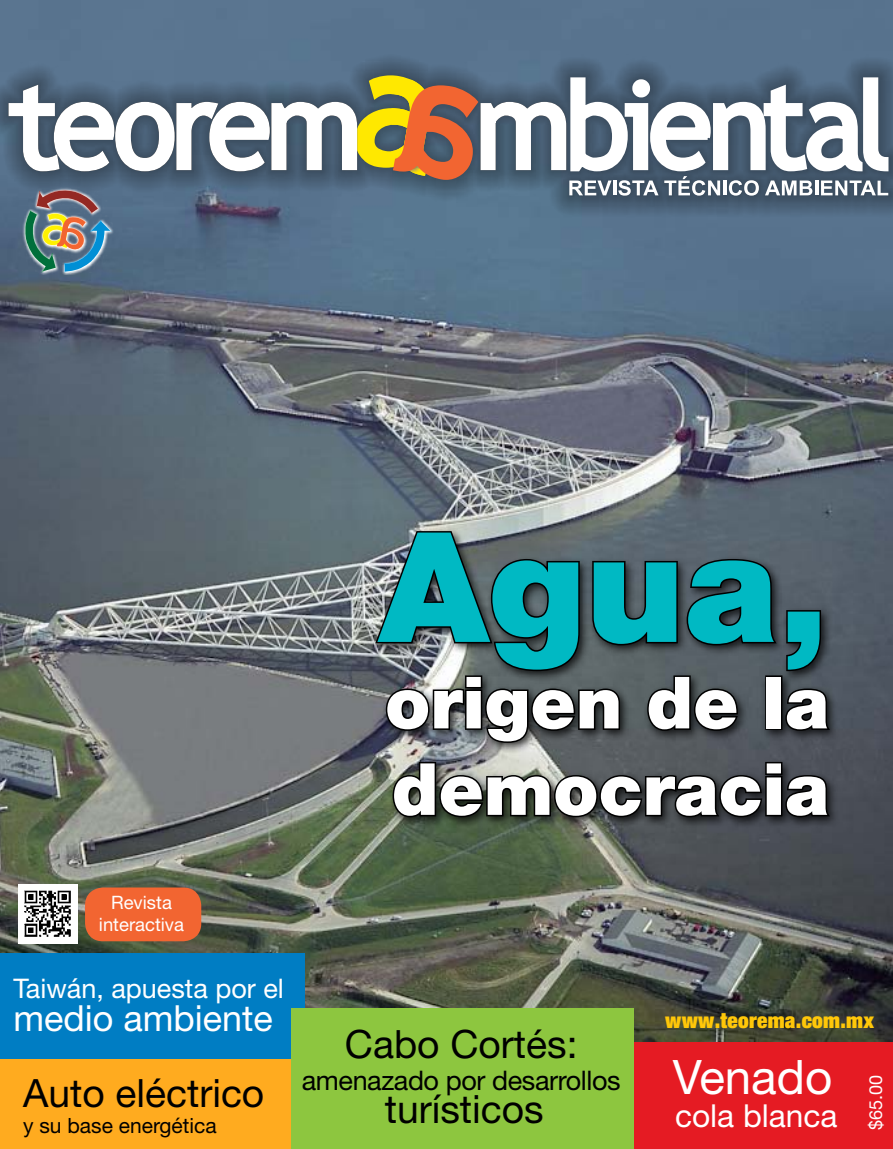
<style>
.page{position:relative;width:893px;height:1149px;background:#fff}
.page>*{position:absolute;margin:0;border:0;box-sizing:border-box;transform-origin:0 0}
.t1{font:900 153px "Helvetica Neue";color:#00b9c3}
.t2{font:900 72px/86.4px "Helvetica Neue";color:#fff}
.t3{font:47.55px "Helvetica Neue";color:#fff}
.t4{font:39px "Helvetica Neue";color:#000}
.t5{font:36px "Helvetica Neue";color:#fff}
.t6{font:31.65px "Helvetica Neue";color:#fff}
.t7{font:27px "Helvetica Neue";letter-spacing:-.015em;color:#000}
.t8{font:27px "Helvetica Neue";color:#fff}
.t9{font:900 expanded 21.3px "Helvetica Neue";letter-spacing:.015em;color:#ffc709}
.t10{font:21px "Helvetica Neue";color:#000}
.t11{font:18.45px/22.2px "Helvetica Neue";color:#fff;text-align:center}
.t12{font:18px "Helvetica Neue";color:#fff}
</style>
<div class="page">
<img style="left:0;top:0;width:893px;height:1042px">
<div style="left:0;top:952px;width:304px;height:116px;background:#007dc3"></div>
<div style="left:0;top:1059px;width:291px;height:89px;background:#ffab1f"></div>
<div style="left:630px;top:1042px;width:263px;height:106px;background:#e51b23"></div>
<div style="left:0;top:54px;width:893px;height:163px;background:#000;opacity:.62"></div>
<svg style="left:22px;top:272px;width:91px;height:3px"></svg>
<svg style="left:9px;top:75px;width:879px;height:197px"></svg>
<div style="left:85px;top:887px;width:116px;height:54px;background:#f26531;border-radius:18px"></div>
<div style="left:291px;top:1008px;width:343px;height:140px;background:#8dc63f"></div>
<div style="left:371px;top:526px;width:469px;height:302px;background:#000;opacity:.75"></div>
<svg style="left:373px;top:529px;width:460px;height:215px;background:#3e4347"></svg>
<svg style="left:391px;top:760px;width:442px;height:58px;background:#363938"></svg>
<img style="left:18px;top:883px;width:60px;height:60px">
<h1 class="t1" style="left:379px;top:496px;width:452px">Agua,</h1>
<h2 class="t2" style="left:385px;top:659px;width:446px">origen de la democracia</h2>
<p class="t11" style="left:99px;top:891px;width:87px">Revista interactiva</p>
<p class="t8" style="left:13px;top:971px;width:272px">Taiwán, apuesta por el</p>
<p class="t5" style="left:13px;top:996px;width:261px">medio ambiente</p>
<p class="t4" style="left:23px;top:1069px;width:243px">Auto eléctrico</p>
<p class="t10" style="left:23px;top:1112px;width:195px">y su base energética</p>
<p class="t4" style="left:345px;top:1020px;width:234px">Cabo Cortés:</p>
<p class="t7" style="left:302px;top:1064px;width:320px">amenazado por desarrollos</p>
<p class="t4" style="left:385px;top:1085px;width:160px">turísticos</p>
<p class="t9" style="left:665px;top:1006px;width:210px">www.teorema.com.mx</p>
<p class="t3" style="left:673px;top:1047px;width:161px">Venado</p>
<p class="t6" style="left:675px;top:1096px;width:164px">cola blanca</p>
<p class="t12" style="left:865px;top:1130px;width:57px;rotate:-90deg">$65.00</p>
</div>
